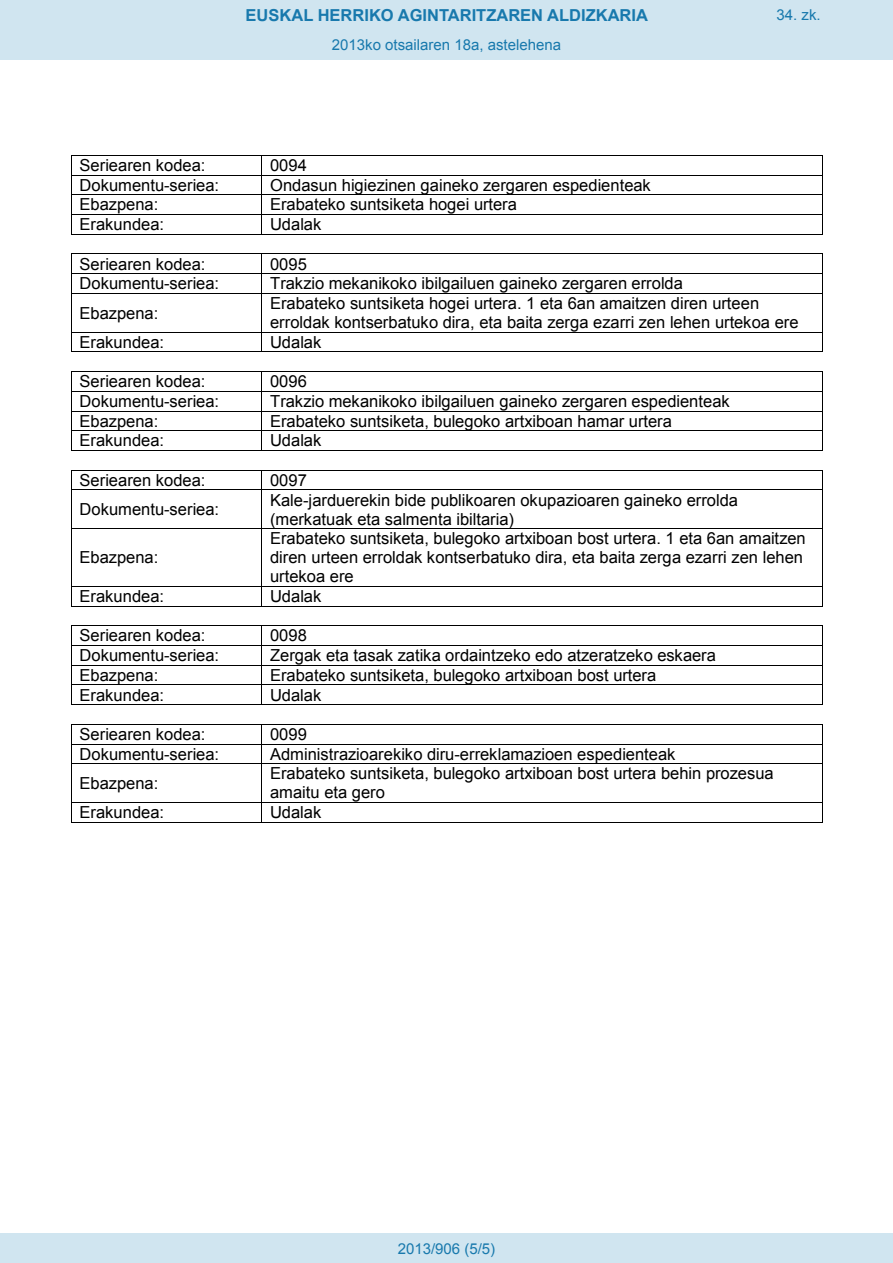
<style>
.page{position:relative;width:893px;height:1263px;background:#fff}
.page>*{position:absolute;margin:0;border:0;box-sizing:border-box;transform-origin:0 0}
.t1{font:16.5px/19px "Arial";color:#000}
.t2{font:700 16.5px "Arial";color:#1879ad}
.Paginacion_Centro{font:15px "Arial";color:#1879ad}
</style>
<div class="page">
<hr style="left:72px;top:155px;width:190px;height:1px;background:#000">
<hr style="left:262px;top:155px;width:560px;height:1px;background:#000">
<hr style="left:72px;top:175px;width:190px;height:1px;background:#000">
<hr style="left:262px;top:175px;width:560px;height:1px;background:#000">
<hr style="left:72px;top:194px;width:190px;height:1px;background:#000">
<hr style="left:262px;top:194px;width:560px;height:1px;background:#000">
<hr style="left:72px;top:214px;width:190px;height:1px;background:#000">
<hr style="left:262px;top:214px;width:560px;height:1px;background:#000">
<svg style="left:71px;top:155px;width:1px;height:80px"></svg>
<hr style="left:72px;top:234px;width:190px;height:1px;background:#000">
<hr style="left:262px;top:234px;width:560px;height:1px;background:#000">
<svg style="left:822px;top:155px;width:1px;height:80px"></svg>
<hr style="left:72px;top:254px;width:190px;height:1px;background:#000">
<hr style="left:262px;top:254px;width:560px;height:1px;background:#000">
<hr style="left:72px;top:273px;width:190px;height:1px;background:#000">
<hr style="left:262px;top:273px;width:560px;height:1px;background:#000">
<svg style="left:71px;top:254px;width:1px;height:40px"></svg>
<hr style="left:72px;top:293px;width:190px;height:1px;background:#000">
<hr style="left:262px;top:293px;width:560px;height:1px;background:#000">
<svg style="left:822px;top:254px;width:1px;height:40px"></svg>
<hr style="left:71px;top:294px;width:1px;height:38px;background:#000">
<hr style="left:262px;top:294px;width:1px;height:38px;background:#000">
<hr style="left:822px;top:294px;width:1px;height:38px;background:#000">
<hr style="left:72px;top:332px;width:190px;height:1px;background:#000">
<hr style="left:262px;top:332px;width:560px;height:1px;background:#000">
<svg style="left:71px;top:332px;width:1px;height:20px"></svg>
<hr style="left:72px;top:351px;width:190px;height:1px;background:#000">
<hr style="left:262px;top:351px;width:560px;height:1px;background:#000">
<svg style="left:822px;top:332px;width:1px;height:20px"></svg>
<hr style="left:72px;top:371px;width:190px;height:1px;background:#000">
<hr style="left:262px;top:371px;width:560px;height:1px;background:#000">
<hr style="left:72px;top:391px;width:190px;height:1px;background:#000">
<hr style="left:262px;top:391px;width:560px;height:1px;background:#000">
<hr style="left:72px;top:411px;width:190px;height:1px;background:#000">
<hr style="left:262px;top:411px;width:560px;height:1px;background:#000">
<hr style="left:72px;top:430px;width:190px;height:1px;background:#000">
<hr style="left:262px;top:430px;width:560px;height:1px;background:#000">
<svg style="left:71px;top:371px;width:1px;height:80px"></svg>
<hr style="left:72px;top:450px;width:190px;height:1px;background:#000">
<hr style="left:262px;top:450px;width:560px;height:1px;background:#000">
<svg style="left:822px;top:371px;width:1px;height:80px"></svg>
<hr style="left:72px;top:470px;width:190px;height:1px;background:#000">
<hr style="left:262px;top:470px;width:560px;height:1px;background:#000">
<svg style="left:71px;top:470px;width:1px;height:20px"></svg>
<hr style="left:72px;top:490px;width:190px;height:1px;background:#000">
<hr style="left:262px;top:490px;width:560px;height:1px;background:#000">
<svg style="left:822px;top:470px;width:1px;height:20px"></svg>
<hr style="left:71px;top:490px;width:1px;height:38px;background:#000">
<hr style="left:262px;top:490px;width:1px;height:38px;background:#000">
<hr style="left:822px;top:490px;width:1px;height:38px;background:#000">
<hr style="left:72px;top:528px;width:190px;height:1px;background:#000">
<hr style="left:262px;top:528px;width:560px;height:1px;background:#000">
<hr style="left:71px;top:529px;width:1px;height:57px;background:#000">
<hr style="left:262px;top:529px;width:1px;height:57px;background:#000">
<hr style="left:822px;top:529px;width:1px;height:57px;background:#000">
<hr style="left:72px;top:586px;width:190px;height:1px;background:#000">
<hr style="left:262px;top:586px;width:560px;height:1px;background:#000">
<svg style="left:71px;top:586px;width:1px;height:21px"></svg>
<hr style="left:72px;top:606px;width:190px;height:1px;background:#000">
<hr style="left:262px;top:606px;width:560px;height:1px;background:#000">
<svg style="left:822px;top:586px;width:1px;height:21px"></svg>
<hr style="left:72px;top:625px;width:190px;height:1px;background:#000">
<hr style="left:262px;top:625px;width:560px;height:1px;background:#000">
<hr style="left:72px;top:645px;width:190px;height:1px;background:#000">
<hr style="left:262px;top:645px;width:560px;height:1px;background:#000">
<hr style="left:72px;top:665px;width:190px;height:1px;background:#000">
<hr style="left:262px;top:665px;width:560px;height:1px;background:#000">
<hr style="left:72px;top:684px;width:190px;height:1px;background:#000">
<hr style="left:262px;top:684px;width:560px;height:1px;background:#000">
<svg style="left:71px;top:625px;width:1px;height:80px"></svg>
<hr style="left:72px;top:704px;width:190px;height:1px;background:#000">
<hr style="left:262px;top:704px;width:560px;height:1px;background:#000">
<svg style="left:822px;top:625px;width:1px;height:80px"></svg>
<hr style="left:72px;top:724px;width:190px;height:1px;background:#000">
<hr style="left:262px;top:724px;width:560px;height:1px;background:#000">
<hr style="left:72px;top:744px;width:190px;height:1px;background:#000">
<hr style="left:262px;top:744px;width:560px;height:1px;background:#000">
<svg style="left:71px;top:724px;width:1px;height:40px"></svg>
<hr style="left:72px;top:763px;width:190px;height:1px;background:#000">
<hr style="left:262px;top:763px;width:560px;height:1px;background:#000">
<svg style="left:822px;top:724px;width:1px;height:40px"></svg>
<hr style="left:71px;top:764px;width:1px;height:38px;background:#000">
<hr style="left:262px;top:764px;width:1px;height:38px;background:#000">
<hr style="left:822px;top:764px;width:1px;height:38px;background:#000">
<hr style="left:72px;top:802px;width:190px;height:1px;background:#000">
<hr style="left:262px;top:802px;width:560px;height:1px;background:#000">
<svg style="left:71px;top:802px;width:1px;height:21px"></svg>
<hr style="left:72px;top:822px;width:190px;height:1px;background:#000">
<hr style="left:262px;top:822px;width:560px;height:1px;background:#000">
<svg style="left:822px;top:802px;width:1px;height:21px"></svg>
<div style="left:0;top:0;width:893px;height:60px;background:#d0e5f0"></div>
<div style="left:0;top:1233px;width:893px;height:30px;background:#d0e5f0"></div>
<p class="t2" style="left:246px;top:4px;width:404px">EUSKAL HERRIKO AGINTARITZAREN ALDIZKARIA</p>
<p class="Paginacion_Centro" style="left:776px;top:5px;width:46px">34. zk.</p>
<p class="Paginacion_Centro" style="left:332px;top:35px;width:231px">2013ko otsailaren 18a, astelehena</p>
<p class="t1" style="left:80px;top:156px;width:127px">Seriearen kodea:</p>
<p class="t1" style="left:270px;top:156px;width:38px">0094</p>
<p class="t1" style="left:80px;top:176px;width:141px">Dokumentu-seriea:</p>
<p class="t1" style="left:270px;top:176px;width:382px">Ondasun higiezinen gaineko zergaren espedienteak</p>
<p class="t1" style="left:80px;top:195px;width:80px">Ebazpena:</p>
<p class="t1" style="left:270px;top:195px;width:248px">Erabateko suntsiketa hogei urtera</p>
<p class="t1" style="left:80px;top:215px;width:86px">Erakundea:</p>
<p class="t1" style="left:270px;top:215px;width:53px">Udalak</p>
<p class="t1" style="left:80px;top:254px;width:127px">Seriearen kodea:</p>
<p class="t1" style="left:270px;top:254px;width:38px">0095</p>
<p class="t1" style="left:80px;top:274px;width:141px">Dokumentu-seriea:</p>
<p class="t1" style="left:270px;top:274px;width:414px">Trakzio mekanikoko ibilgailuen gaineko zergaren errolda</p>
<p class="t1" style="left:80px;top:303px;width:80px">Ebazpena:</p>
<p class="t1" style="left:270px;top:294px;width:530px">Erabateko suntsiketa hogei urtera. 1 eta 6an amaitzen diren urteen erroldak kontserbatuko dira, eta baita zerga ezarri zen lehen urtekoa ere</p>
<p class="t1" style="left:80px;top:333px;width:86px">Erakundea:</p>
<p class="t1" style="left:270px;top:333px;width:53px">Udalak</p>
<p class="t1" style="left:80px;top:372px;width:127px">Seriearen kodea:</p>
<p class="t1" style="left:270px;top:372px;width:38px">0096</p>
<p class="t1" style="left:80px;top:392px;width:141px">Dokumentu-seriea:</p>
<p class="t1" style="left:270px;top:392px;width:461px">Trakzio mekanikoko ibilgailuen gaineko zergaren espedienteak</p>
<p class="t1" style="left:80px;top:412px;width:80px">Ebazpena:</p>
<p class="t1" style="left:270px;top:412px;width:403px">Erabateko suntsiketa, bulegoko artxiboan hamar urtera</p>
<p class="t1" style="left:80px;top:431px;width:86px">Erakundea:</p>
<p class="t1" style="left:270px;top:431px;width:53px">Udalak</p>
<p class="t1" style="left:80px;top:471px;width:127px">Seriearen kodea:</p>
<p class="t1" style="left:270px;top:471px;width:38px">0097</p>
<p class="t1" style="left:80px;top:500px;width:141px">Dokumentu-seriea:</p>
<p class="t1" style="left:270px;top:490px;width:470px">Kale-jarduerekin bide publikoaren okupazioaren gaineko errolda (merkatuak eta salmenta ibiltaria)</p>
<p class="t1" style="left:80px;top:548px;width:80px">Ebazpena:</p>
<p class="t1" style="left:270px;top:529px;width:537px">Erabateko suntsiketa, bulegoko artxiboan bost urtera. 1 eta 6an amaitzen diren urteen erroldak kontserbatuko dira, eta baita zerga ezarri zen lehen urtekoa ere</p>
<p class="t1" style="left:80px;top:587px;width:86px">Erakundea:</p>
<p class="t1" style="left:270px;top:587px;width:53px">Udalak</p>
<p class="t1" style="left:80px;top:626px;width:127px">Seriearen kodea:</p>
<p class="t1" style="left:270px;top:626px;width:38px">0098</p>
<p class="t1" style="left:80px;top:646px;width:141px">Dokumentu-seriea:</p>
<p class="t1" style="left:270px;top:646px;width:447px">Zergak eta tasak zatika ordaintzeko edo atzeratzeko eskaera</p>
<p class="t1" style="left:80px;top:666px;width:80px">Ebazpena:</p>
<p class="t1" style="left:270px;top:666px;width:388px">Erabateko suntsiketa, bulegoko artxiboan bost urtera</p>
<p class="t1" style="left:80px;top:685px;width:86px">Erakundea:</p>
<p class="t1" style="left:270px;top:685px;width:53px">Udalak</p>
<p class="t1" style="left:80px;top:725px;width:127px">Seriearen kodea:</p>
<p class="t1" style="left:270px;top:725px;width:38px">0099</p>
<p class="t1" style="left:80px;top:745px;width:141px">Dokumentu-seriea:</p>
<p class="t1" style="left:270px;top:745px;width:407px">Administrazioarekiko diru-erreklamazioen espedienteak</p>
<p class="t1" style="left:80px;top:774px;width:80px">Ebazpena:</p>
<p class="t1" style="left:270px;top:764px;width:505px">Erabateko suntsiketa, bulegoko artxiboan bost urtera behin prozesua amaitu eta gero</p>
<p class="t1" style="left:80px;top:803px;width:86px">Erakundea:</p>
<p class="t1" style="left:270px;top:803px;width:53px">Udalak</p>
<p class="Paginacion_Centro" style="left:398px;top:1238px;width:99px">2013/906 (5/5)</p>
</div>
